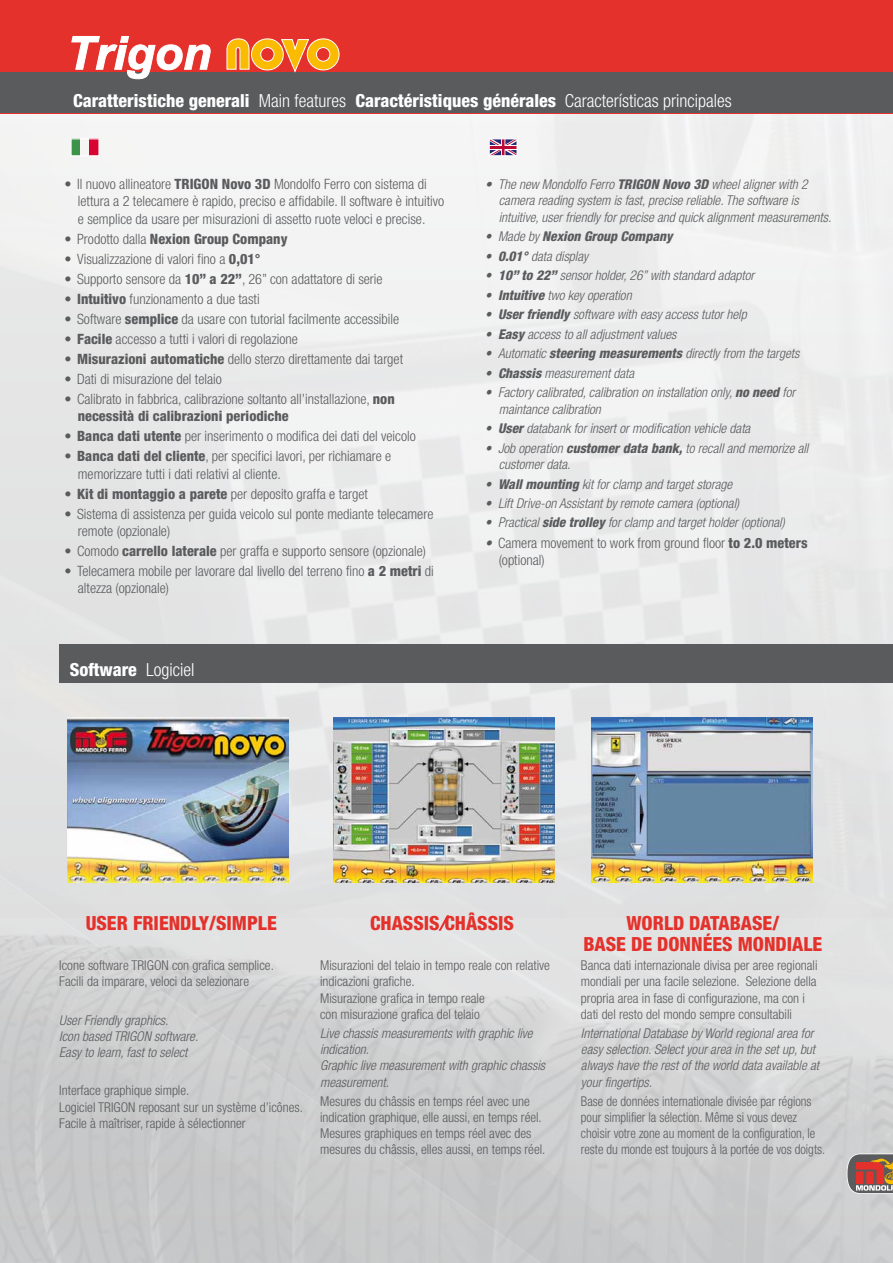
<style>
.page{position:relative;width:893px;height:1263px;background:#fff}
.page>*{position:absolute;margin:0;border:0;box-sizing:border-box;transform-origin:0 0}
.nome_prodotto_rosso{font:800 condensed 19.5px/21px "Helvetica Neue LT Std";color:#e4312b;text-align:center}
.titolo_scheda_tecnic{font:800 condensed 18px "Helvetica Neue LT Std";color:#fff}
.voci_tecniche_ITA_ri{font:300 condensed 14.25px/17.1px "Helvetica Neue LT Std";color:#5a5b5d}
.voci_tecniche_ITA_ri-2{font:800 condensed 14.25px "Helvetica Neue LT Std";color:#5a5b5d}
.voci_tecniche_UK_rie{font:italic 300 condensed 13.5px/16.5px "Helvetica Neue LT Std";color:#5a5b5d}
.voci_tecniche{font:300 condensed 13.5px/16.2px "Helvetica Neue LT Std";color:#5a5b5d}
.voci_tecniche_uk{font:italic 300 condensed 13.5px/16.2px "Helvetica Neue LT Std";color:#5a5b5d}
.voci_tecniche-2{font:300 condensed 13.5px/16.2px "Helvetica Neue LT Std";color:#5a5b5d;scale:.95 1}
.voci_tecniche_UK_rie-2{font:italic 800 condensed 13.5px "Helvetica Neue LT Std";color:#5a5b5d}
.s1{font-weight:300}
.s2{font-weight:800}
.s3{font-weight:400}
.s4{font-weight:400;font-style:italic}
.s5{font-weight:300;font-style:italic}
</style>
<div class="page">
<img style="left:0;top:113px;width:893px;height:805px">
<div style="left:0;top:0;width:893px;height:113px;background:#e4312b"></div>
<div style="left:0;top:73px;width:893px;height:40px;background:#5a5b5d"></div>
<img style="left:67px;top:717px;width:221px;height:165px">
<img style="left:591px;top:717px;width:221px;height:166px">
<img style="left:334px;top:717px;width:221px;height:166px">
<div style="left:59px;top:644px;width:834px;height:38px;background:#5a5b5d"></div>
<svg style="left:846px;top:1153px;width:47px;height:42px;background:#a57468"></svg>
<svg style="left:71px;top:36px;width:140px;height:43px"></svg>
<svg style="left:226px;top:38px;width:114px;height:35px"></svg>
<svg style="left:438px;top:915px;width:12px;height:16px"></svg>
<svg style="left:491px;top:141px;width:24px;height:13px"></svg>
<div style="left:489px;top:139px;width:28px;height:17px;border:1px solid #fff"></div>
<div style="left:71px;top:139px;width:9px;height:17px;background:#3d9448"></div>
<div style="left:80px;top:139px;width:10px;height:17px;background:#f5f5f4"></div>
<div style="left:90px;top:139px;width:9px;height:17px;background:#d70332"></div>
<div style="left:71px;top:139px;width:28px;height:17px;border:1px solid #fff"></div>
<p class="titolo_scheda_tecnic" style="left:73px;top:89px;width:660px">Caratteristiche generali <span class="s1">Main features</span> Caractéristiques générales <span class="s1">Características principales</span></p>
<p class="voci_tecniche_ITA_ri" style="left:78px;top:176px;width:368px;text-indent:-13px">• Il nuovo allineatore <span class="s2">TRIGON Novo 3D</span> Mondolfo Ferro con sistema di lettura a 2 telecamere è rapido, preciso e affidabile. Il software è intuitivo e semplice da usare per misurazioni di assetto ruote veloci e precise.</p>
<p class="voci_tecniche_ITA_ri-2" style="left:64px;top:230px;width:225px"><span class="s1">• Prodotto dalla</span> Nexion Group Company</p>
<p class="voci_tecniche_ITA_ri" style="left:64px;top:250px;width:198px">• Visualizzazione di valori fino a <span class="s2">0,01°</span></p>
<p class="voci_tecniche_ITA_ri" style="left:64px;top:270px;width:320px">• Supporto sensore da <span class="s2">10” a 22”</span>, 26” con adattatore di serie</p>
<p class="voci_tecniche_ITA_ri" style="left:64px;top:290px;width:197px">• <span class="s2">Intuitivo</span> funzionamento a due tasti</p>
<p class="voci_tecniche_ITA_ri" style="left:64px;top:310px;width:336px">• Software <span class="s2">semplice</span> da usare con tutorial facilmente accessibile</p>
<p class="voci_tecniche_ITA_ri" style="left:64px;top:330px;width:235px">• <span class="s2">Facile</span> accesso a tutti i valori di regolazione</p>
<p class="voci_tecniche_ITA_ri" style="left:64px;top:350px;width:340px">• <span class="s2">Misurazioni automatiche</span> dello sterzo direttamente dai target</p>
<p class="voci_tecniche_ITA_ri" style="left:64px;top:370px;width:159px">• Dati di misurazione del telaio</p>
<p class="voci_tecniche_ITA_ri" style="left:78px;top:390px;width:318px;text-indent:-14px">• Calibrato in fabbrica, calibrazione soltanto all’installazione, <span class="s2">non necessità di calibrazioni periodiche</span></p>
<p class="voci_tecniche_ITA_ri" style="left:64px;top:428px;width:353px">• <span class="s2">Banca dati utente</span> per inserimento o modifica dei dati del veicolo</p>
<p class="voci_tecniche_ITA_ri" style="left:78px;top:448px;width:315px;text-indent:-14px">• <span class="s2">Banca dati del cliente</span>, per specifici lavori, per richiamare e memorizzare tutti i dati relativi al cliente.</p>
<p class="voci_tecniche_ITA_ri" style="left:64px;top:485px;width:305px">• <span class="s2">Kit di montaggio a parete</span> per deposito graffa e target</p>
<p class="voci_tecniche_ITA_ri" style="left:78px;top:505px;width:357px;text-indent:-14px">• Sistema di assistenza per guida veicolo sul ponte mediante telecamere remote (opzionale)</p>
<p class="voci_tecniche_ITA_ri" style="left:64px;top:542px;width:363px">• Comodo <span class="s2">carrello laterale</span> per graffa e supporto sensore (opzionale)</p>
<p class="voci_tecniche_ITA_ri" style="left:78px;top:562px;width:358px;text-indent:-14px">• Telecamera mobile per lavorare dal livello del terreno fino <span class="s2">a 2 metri</span> di altezza (opzionale)</p>
<p class="titolo_scheda_tecnic" style="left:70px;top:659px;width:126px">Software <span class="s1">Logiciel</span></p>
<p class="voci_tecniche_UK_rie" style="left:499px;top:176px;width:334px;text-indent:-14px">• The new Mondolfo Ferro <span class="s2">TRIGON Novo 3D</span> wheel aligner with 2 camera reading system is fast, precise reliable. The software is intuitive, user friendly for precise and quick alignment measurements.</p>
<p class="voci_tecniche_UK_rie-2" style="left:485px;top:228px;width:189px"><span class="s3">•</span> <span class="s1">Made by</span> Nexion Group Company</p>
<p class="voci_tecniche_UK_rie" style="left:485px;top:248px;width:104px"><span class="s3">•</span> <span class="s2">0.01°</span> data display</p>
<p class="voci_tecniche_UK_rie" style="left:485px;top:268px;width:270px"><span class="s3">•</span> <span class="s2">10” to 22”</span> sensor holder, 26” with standard adaptor</p>
<p class="voci_tecniche_UK_rie" style="left:485px;top:287px;width:148px"><span class="s3">•</span> <span class="s2">Intuitive</span> two key operation</p>
<p class="voci_tecniche_UK_rie" style="left:485px;top:306px;width:263px"><span class="s3">•</span> <span class="s2">User friendly</span> software with easy access tutor help</p>
<p class="voci_tecniche_UK_rie" style="left:485px;top:326px;width:193px"><span class="s3">•</span> <span class="s2">Easy</span> access to all adjustment values</p>
<p class="voci_tecniche_UK_rie" style="left:485px;top:345px;width:316px"><span class="s3">•</span> Automatic <span class="s2">steering measurements</span> directly from the targets</p>
<p class="voci_tecniche_UK_rie" style="left:485px;top:365px;width:151px"><span class="s3">•</span> <span class="s2">Chassis</span> measurement data</p>
<p class="voci_tecniche_UK_rie" style="left:499px;top:384px;width:298px;text-indent:-14px"><span class="s3">•</span> Factory calibrated, calibration on installation only, <span class="s2">no need</span> for maintance calibration</p>
<p class="voci_tecniche_UK_rie" style="left:485px;top:420px;width:267px"><span class="s3">•</span> <span class="s2">User</span> databank for insert or modification vehicle data</p>
<p class="voci_tecniche_UK_rie" style="left:499px;top:440px;width:311px;text-indent:-14px"><span class="s3">•</span> Job operation <span class="s2">customer data bank,</span> to recall and memorize all customer data.</p>
<p class="voci_tecniche_UK_rie" style="left:485px;top:476px;width:248px"><span class="s3">•</span> <span class="s2">Wall mounting</span> kit for clamp and target storage</p>
<p class="voci_tecniche_UK_rie" style="left:485px;top:495px;width:255px"><span class="s3">•</span> Lift Drive-on Assistant by remote camera (optional)</p>
<p class="voci_tecniche_UK_rie" style="left:485px;top:515px;width:301px"><span class="s3">•</span> Practical <span class="s2">side trolley</span> for clamp and target holder (optional)</p>
<p class="voci_tecniche_ITA_ri" style="left:499px;top:534px;width:310px;text-indent:-14px"><span class="s4">•</span> Camera movement to work from ground floor <span class="s2">to 2.0 meters </span>(optional)</p>
<p class="nome_prodotto_rosso" style="left:86px;top:912px;width:193px">USER FRIENDLY/SIMPLE</p>
<p class="voci_tecniche" style="left:59px;top:957px;width:216px">Icone software TRIGON con grafica semplice.<br>Facili da imparare, veloci da selezionare</p>
<p class="voci_tecniche_uk" style="left:59px;top:1012px;width:140px">User Friendly graphics.<br>Icon based TRIGON software.<br>Easy to learn, fast to select</p>
<p class="voci_tecniche" style="left:59px;top:1082px;width:245px">Interface graphique simple.<br>Logiciel TRIGON reposant sur un système d’icônes.<br>Facile à maîtriser, rapide à sélectionner</p>
<p class="nome_prodotto_rosso" style="left:370px;top:912px;width:146px">CHASSIS<span class="s5">/</span>CHÂSSIS</p>
<p class="voci_tecniche" style="left:320px;top:957px;width:231px">Misurazioni del telaio in tempo reale con relative indicazioni grafiche.<br>Misurazione grafica in tempo reale<br>con misurazione grafica del telaio</p>
<p class="voci_tecniche_uk" style="left:320px;top:1025px;width:227px">Live chassis measurements with graphic live indication.<br>Graphic live measurement with graphic chassis measurement.</p>
<p class="voci_tecniche" style="left:320px;top:1093px;width:227px">Mesures du châssis en temps réel avec une indication graphique, elle aussi, en temps réel.<br>Mesures graphiques en temps réel avec des mesures du châssis, elles aussi, en temps réel.</p>
<p class="nome_prodotto_rosso" style="left:583px;top:912px;width:240px">WORLD DATABASE/<br>BASE DE DONNÉES MONDIALE</p>
<p class="voci_tecniche" style="left:581px;top:957px;width:238px">Banca dati internazionale divisa per aree regionali mondiali per una facile selezione. Selezione della propria area in fase di configurazione, ma con i dati del resto del mondo sempre consultabili</p>
<p class="voci_tecniche_uk" style="left:581px;top:1025px;width:240px">International Database by World regional area for easy selection. Select your area in the set up, but always have the rest of the world data available at your fingertips.</p>
<p class="voci_tecniche-2" style="left:581px;top:1093px;width:259px">Base de données internationale divisée par régions pour simplifier la sélection. Même si vous devez choisir votre zone au moment de la configuration, le reste du monde est toujours à la portée de vos doigts.</p>
</div>
